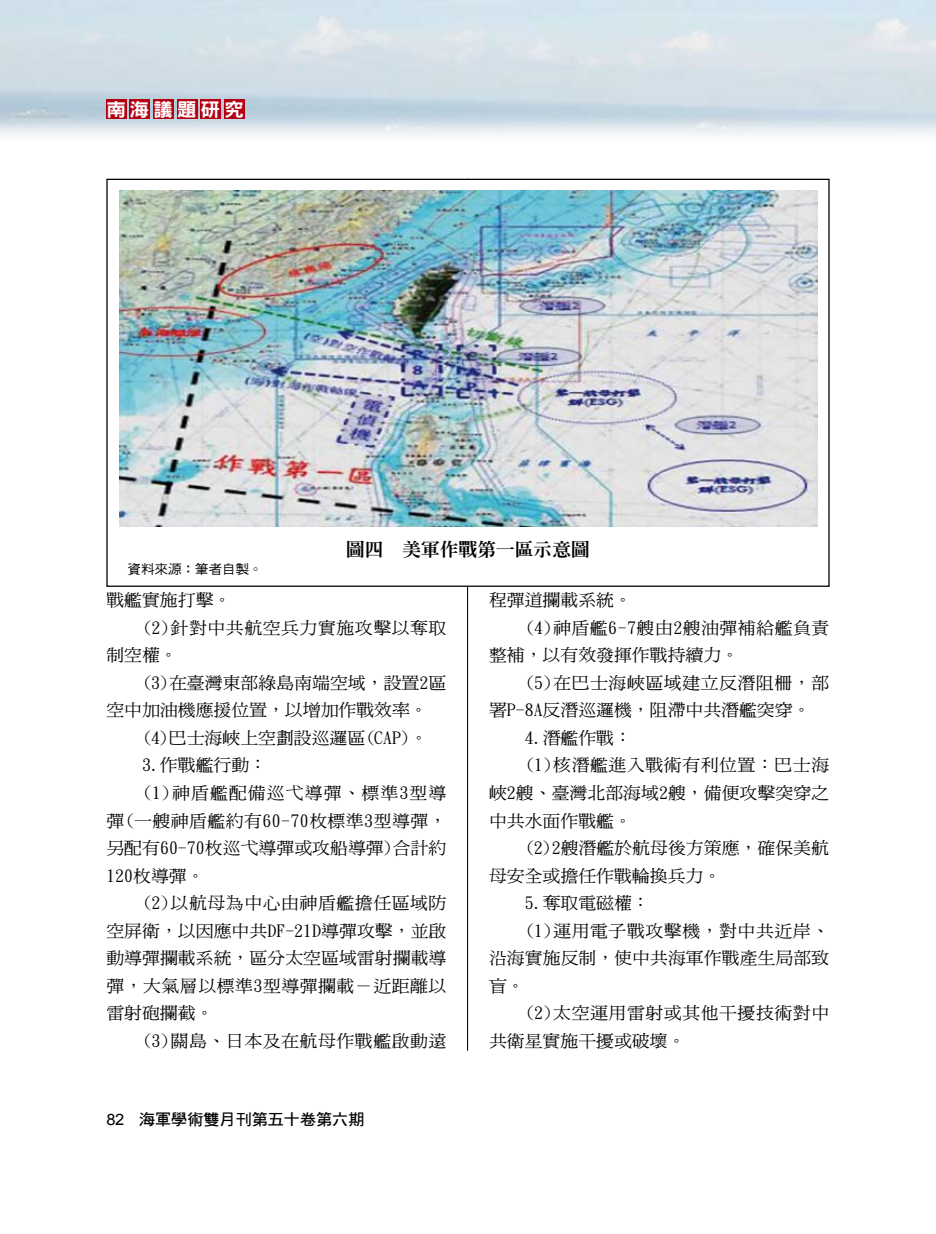
<style>
.page{position:relative;width:936px;height:1234px;background:#fff}
.page>*{position:absolute;margin:0;border:0;box-sizing:border-box;transform-origin:0 0}
.t1{font:18.6px "DFN Hei XB HK BF";letter-spacing:.22em;color:#fff;scale:1.05 1}
.t2{font:800 17.85px "Inn Ming";color:#000;scale:1.05 1}
.t3{font:16.95px "DF Ming Md HK BF";color:#000;scale:1.05 1}
.t4{font:16.95px "DF Ming Md HK BF";letter-spacing:.03em;color:#000;scale:1.05 1}
.t5{font:16.95px "DF Ming Md HK BF";letter-spacing:.025em;color:#000;scale:1.05 1}
.t6{font:16.95px "DF Ming Md HK BF";letter-spacing:.06em;color:#000;scale:1.05 1}
.t7{font:15.6px "DF Hei Bd HK BF";letter-spacing:-.025em;color:#000;scale:1.05 1}
.t8{font:13.05px "DF Hei Md HK BF";letter-spacing:-.025em;color:#000;scale:1.05 1}
.s1{font-family:"Arial"}
</style>
<div class="page">
<img style="left:0;top:0;width:935px;height:136px">
<hr style="left:467px;top:179px;width:1px;height:871px;background:#000">
<div style="left:106px;top:99px;width:20px;height:20px;background:#b50014"></div>
<div style="left:130px;top:99px;width:20px;height:20px;background:#b50014"></div>
<div style="left:153px;top:99px;width:21px;height:20px;background:#b50014"></div>
<div style="left:177px;top:99px;width:20px;height:20px;background:#b50014"></div>
<div style="left:200px;top:99px;width:21px;height:20px;background:#b50014"></div>
<div style="left:224px;top:99px;width:20px;height:20px;background:#b50014"></div>
<div style="left:107px;top:179px;width:721px;height:407px;background:#fff"></div>
<img style="left:119px;top:190px;width:698px;height:336px">
<p class="t1" style="left:106px;top:100px;width:132px">南海議題研究</p>
<p class="t8" style="left:128px;top:562px;width:130px">資料來源：筆者自製。</p>
<p class="t2" style="left:346px;top:540px;width:234px">圖四　美軍作戰第一區示意圖</p>
<p class="t3" style="left:106px;top:591px;width:120px">戰艦實施打擊。</p>
<p class="t4" style="left:142px;top:619px;width:291px">(2)針對中共航空兵力實施攻擊以奪取</p>
<p class="t3" style="left:106px;top:646px;width:70px">制空權。</p>
<p class="t3" style="left:142px;top:674px;width:291px">(3)在臺灣東部綠島南端空域，設置2區</p>
<p class="t3" style="left:106px;top:701px;width:307px">空中加油機應援位置，以增加作戰效率。</p>
<p class="t3" style="left:142px;top:729px;width:273px">(4)巴士海峽上空劃設巡邏區(CAP)。</p>
<p class="t3" style="left:142px;top:756px;width:121px">3.作戰艦行動：</p>
<p class="t6" style="left:142px;top:784px;width:291px">(1)神盾艦配備巡弋導彈、標準3型導</p>
<p class="t5" style="left:106px;top:811px;width:325px">彈(一艘神盾艦約有60-70枚標準3型導彈，</p>
<p class="t3" style="left:106px;top:839px;width:325px">另配有60-70枚巡弋導彈或攻船導彈)合計約</p>
<p class="t3" style="left:106px;top:866px;width:95px">120枚導彈。</p>
<p class="t4" style="left:142px;top:894px;width:291px">(2)以航母為中心由神盾艦擔任區域防</p>
<p class="t3" style="left:106px;top:921px;width:325px">空屏衛，以因應中共DF-21D導彈攻擊，並啟</p>
<p class="t3" style="left:106px;top:949px;width:325px">動導彈攔載系統，區分太空區域雷射攔載導</p>
<p class="t4" style="left:106px;top:976px;width:325px">彈，大氣層以標準3型導彈攔載－近距離以</p>
<p class="t3" style="left:106px;top:1004px;width:104px">雷射砲攔截。</p>
<p class="t4" style="left:142px;top:1032px;width:291px">(3)關島、日本及在航母作戰艦啟動遠</p>
<p class="t7" style="left:106px;top:1111px;width:247px"><span class="s1">82</span> 海軍學術雙月刊第五十卷第六期</p>
<p class="t3" style="left:489px;top:591px;width:138px">程彈道攔載系統。</p>
<p class="t4" style="left:524px;top:619px;width:291px">(4)神盾艦6-7艘由2艘油彈補給艦負責</p>
<p class="t3" style="left:489px;top:646px;width:239px">整補，以有效發揮作戰持續力。</p>
<p class="t4" style="left:524px;top:674px;width:291px">(5)在巴士海峽區域建立反潛阻柵，部</p>
<p class="t3" style="left:489px;top:701px;width:308px">署P-8A反潛巡邏機，阻滯中共潛艦突穿。</p>
<p class="t3" style="left:524px;top:729px;width:103px">4.潛艦作戰：</p>
<p class="t4" style="left:524px;top:756px;width:291px">(1)核潛艦進入戰術有利位置：巴士海</p>
<p class="t3" style="left:489px;top:784px;width:325px">峽2艘、臺灣北部海域2艘，備便攻擊突穿之</p>
<p class="t3" style="left:489px;top:811px;width:138px">中共水面作戰艦。</p>
<p class="t3" style="left:524px;top:839px;width:291px">(2)2艘潛艦於航母後方策應，確保美航</p>
<p class="t3" style="left:489px;top:866px;width:223px">母安全或擔任作戰輪換兵力。</p>
<p class="t3" style="left:524px;top:894px;width:120px">5.奪取電磁權：</p>
<p class="t4" style="left:524px;top:921px;width:291px">(1)運用電子戰攻擊機，對中共近岸、</p>
<p class="t3" style="left:489px;top:949px;width:325px">沿海實施反制，使中共海軍作戰產生局部致</p>
<p class="t3" style="left:489px;top:976px;width:35px">盲。</p>
<p class="t4" style="left:524px;top:1004px;width:291px">(2)太空運用雷射或其他干擾技術對中</p>
<p class="t3" style="left:489px;top:1032px;width:188px">共衛星實施干擾或破壞。</p>
</div>
